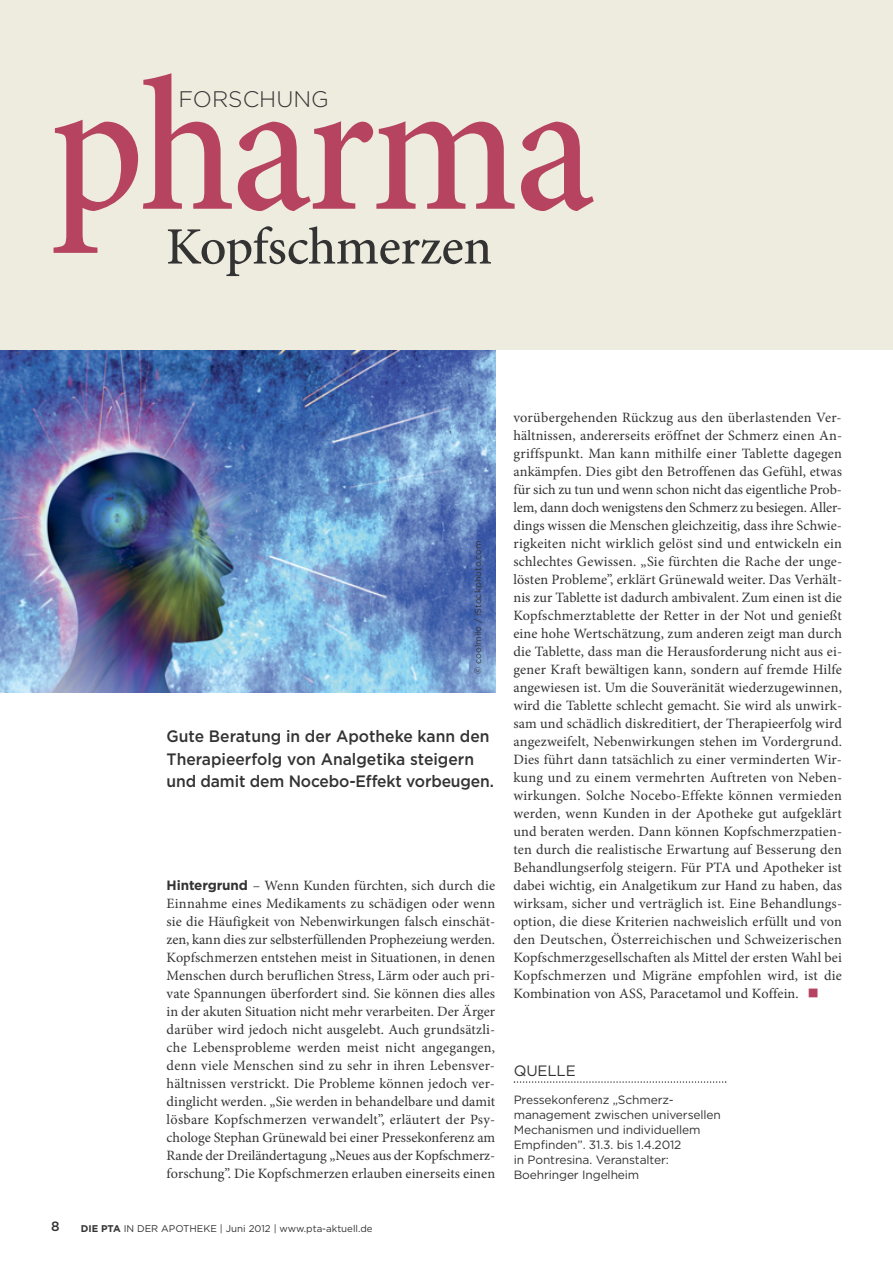
<style>
.page{position:relative;width:893px;height:1263px;background:#fff}
.page>*{position:absolute;margin:0;border:0;box-sizing:border-box;transform-origin:0 0}
.t1{font:500 condensed 193.5px "Minion Pro";letter-spacing:-.025em;color:#b64461}
.t2{font:500 52.5px "Minion Pro";letter-spacing:-.01em;color:#343334}
.t3{font:300 22.5px "Gotham";color:#343334}
.t4{font:500 16.5px/22.5px "Gotham";color:#343334;scale:.95 1}
.t5{font:15px "Gotham";letter-spacing:-.01em;color:#343334}
.t6{font:14.25px/18px "Minion Pro";letter-spacing:.01em;color:#343334;text-align:justify}
.t7{font:500 13.5px "Gotham";color:#343334}
.t8{font:12px/15px "Gotham";letter-spacing:-.01em;color:#343334}
.t9{font:9.75px "Gotham";color:#343334}
.t10{font:9px "Gotham";color:#343334}
.s1{font-family:"Gotham";font-weight:700;font-size:13.5px}
.s2{font-weight:700}
</style>
<div class="page">
<div style="left:0;top:0;width:893px;height:350px;background:#eeecde"></div>
<img style="left:0;top:350px;width:495px;height:342px">
<svg style="left:514px;top:1081px;width:212px;height:2px"></svg>
<h1 class="t1" style="left:51px;top:29px;width:545px">pharma</h1>
<h3 class="t3" style="left:179px;top:91px;width:152px">FORSCHUNG</h3>
<h2 class="t2" style="left:166px;top:215px;width:328px">Kopfschmerzen</h2>
<p class="t10" style="left:474px;top:674px;width:135px;rotate:-90deg">© coolmilo / iStockphoto.com</p>
<p class="t4" style="left:167px;top:726px;width:346px">Gute Beratung in der Apotheke kann den<br>Therapieerfolg von Analgetika steigern und damit dem Nocebo-Effekt vorbeugen.</p>
<p class="t6" style="left:167px;top:878px;width:330px"><span class="s1">Hintergrund</span> – Wenn Kunden fürchten, sich durch die Einnahme eines Medikaments zu schädigen oder wenn sie die Häufigkeit von Nebenwirkungen falsch einschät&shy;zen, kann dies zur selbsterfüllenden Prophezeiung werden.<br>Kopfschmerzen entstehen meist in Situationen, in denen Menschen durch beruflichen Stress, Lärm oder auch pri&shy;vate Spannungen überfordert sind. Sie können dies alles in der akuten Situation nicht mehr verarbeiten. Der Ärger darüber wird jedoch nicht ausgelebt. Auch grundsätzli&shy;che Lebensprobleme werden meist nicht angegangen, denn viele Menschen sind zu sehr in ihren Lebensver&shy;hältnissen verstrickt. Die Probleme können jedoch ver&shy;dinglicht werden. „Sie werden in behandelbare und damit lösbare Kopfschmerzen verwandelt”, erläutert der Psy&shy;chologe Stephan Grünewald bei einer Pressekonferenz am Rande der Dreiländertagung „Neues aus der Kopfschmerz&shy;forschung”. Die Kopfschmerzen erlauben einerseits einen</p>
<p class="t7" style="left:51px;top:1221px;width:10px">8</p>
<p class="t9" style="left:81px;top:1225px;width:293px"><span class="s2">DIE PTA</span> IN DER APOTHEKE | Juni 2012 | www.pta-aktuell.de</p>
<p class="t6" style="left:513px;top:410px;width:330px">vorübergehenden Rückzug aus den überlastenden Ver&shy;hältnissen, andererseits eröffnet der Schmerz einen An&shy;griffspunkt. Man kann mithilfe einer Tablette dagegen ankämpfen. Dies gibt den Betroffenen das Gefühl, etwas für sich zu tun und wenn schon nicht das eigentliche Prob&shy;lem, dann doch wenigstens den Schmerz zu besiegen. Aller&shy;dings wissen die Menschen gleichzeitig, dass ihre Schwie&shy;rigkeiten nicht wirklich gelöst sind und entwickeln ein schlechtes Gewissen. „Sie fürchten die Rache der unge&shy;lösten Probleme”, erklärt Grünewald weiter. Das Verhält&shy;nis zur Tablette ist dadurch ambivalent. Zum einen ist die Kopfschmerztablette der Retter in der Not und genießt eine hohe Wertschätzung, zum anderen zeigt man durch die Tablette, dass man die Herausforderung nicht aus ei&shy;gener Kraft bewältigen kann, sondern auf fremde Hilfe angewiesen ist. Um die Souveränität wiederzugewinnen, wird die Tablette schlecht gemacht. Sie wird als unwirk&shy;sam und schädlich diskreditiert, der Therapieerfolg wird angezweifelt, Nebenwirkungen stehen im Vordergrund.<br>Dies führt dann tatsächlich zu einer verminderten Wir&shy;kung und zu einem vermehrten Auftreten von Neben&shy;wirkungen. Solche Nocebo-Effekte können vermieden werden, wenn Kunden in der Apotheke gut aufgeklärt und beraten werden. Dann können Kopfschmerzpatien&shy;ten durch die realistische Erwartung auf Besserung den Behandlungserfolg steigern. Für PTA und Apotheker ist dabei wichtig, ein Analgetikum zur Hand zu haben, das wirksam, sicher und verträglich ist. Eine Behandlungs&shy;option, die diese Kriterien nachweislich erfüllt und von den Deutschen, Österreichischen und Schweizerischen Kopfschmerzgesellschaften als Mittel der ersten Wahl bei Kopfschmerzen und Migräne empfohlen wird, ist die Kombination von ASS, Paracetamol und Koffein.</p>
<p class="t5" style="left:514px;top:1065px;width:64px">QUELLE</p>
<p class="t8" style="left:514px;top:1093px;width:209px">Pressekonferenz „Schmerz&shy;management zwischen universellen<br>Mechanismen und individuellem<br>Empfinden”. 31.3. bis 1.4.2012<br>in Pontresina. Veranstalter:<br>Boehringer Ingelheim</p>
</div>
